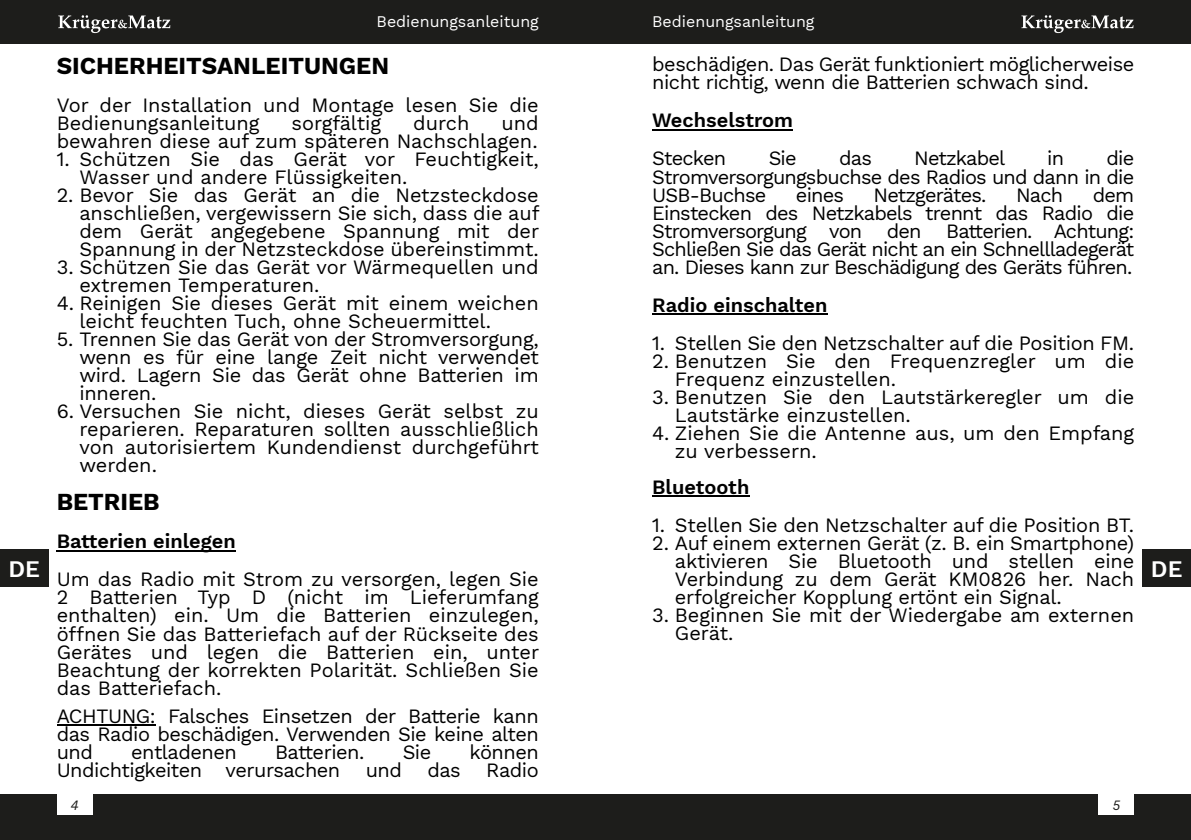
<style>
.page{position:relative;width:1191px;height:840px;background:#fff}
.page>*{position:absolute;margin:0;border:0;box-sizing:border-box;transform-origin:0 0}
.t1{font:700 24px "Work Sans";color:#000}
.t2{font:600 23.4px "Work Sans";color:#fff}
.t3{font:20px/18px "Work Sans";letter-spacing:-.005em;color:#000}
.t4{font:20px/18px "Work Sans";letter-spacing:-.025em;color:#000}
.t5{font:600 20px "Work Sans";color:#000}
.t6{font:20px "Work Sans";letter-spacing:-.04em;color:#000}
.t7{font:16px "Work Sans";color:#fff}
.t8{font:italic 14px "Work Sans";color:#1d1d1b}
</style>
<div class="page">
<div style="left:0;top:794px;width:1191px;height:45px;background:#1d1d1b"></div>
<div style="left:0;top:0;width:1191px;height:43px;background:#1d1d1b"></div>
<svg style="left:1021px;top:15px;width:112px;height:18px"></svg>
<svg style="left:58px;top:15px;width:112px;height:18px"></svg>
<div style="left:1142px;top:549px;width:49px;height:38px;background:#1d1d1b"></div>
<div style="left:0;top:549px;width:49px;height:38px;background:#1d1d1b"></div>
<div style="left:1098px;top:794px;width:36px;height:20px;background:#fff"></div>
<div style="left:57px;top:794px;width:36px;height:20px;background:#fff"></div>
<hr style="left:57px;top:550px;width:179px;height:1px;background:#000">
<hr style="left:57px;top:724px;width:98px;height:1px;background:#000">
<hr style="left:652px;top:129px;width:141px;height:1px;background:#000">
<hr style="left:652px;top:313px;width:175px;height:1px;background:#000">
<hr style="left:652px;top:495px;width:97px;height:1px;background:#000">
<p class="t7" style="left:376px;top:13px;width:164px">Bedienungsanleitung</p>
<p class="t7" style="left:652px;top:13px;width:164px">Bedienungsanleitung</p>
<p class="t4" style="left:652px;top:55px;width:483px">beschädigen. Das Gerät funktioniert möglicherweise nicht richtig, wenn die Batterien schwach sind.</p>
<p class="t5" style="left:652px;top:109px;width:142px">Wechselstrom</p>
<p class="t6" style="left:652px;top:147px;width:76px">Stecken</p>
<p class="t3" style="left:768px;top:149px;width:29px">Sie</p>
<p class="t3" style="left:839px;top:149px;width:34px">das</p>
<p class="t6" style="left:914px;top:147px;width:93px">Netzkabel</p>
<p class="t3" style="left:1047px;top:149px;width:18px">in</p>
<p class="t1" style="left:57px;top:51px;width:334px">SICHERHEITSANLEITUNGEN</p>
<p class="t3" style="left:57px;top:96px;width:483px">Vor der Installation und Montage lesen Sie die<br>Bedienungsanleitung</p>
<p class="t3" style="left:291px;top:114px;width:91px">sorgfältig</p>
<p class="t3" style="left:413px;top:114px;width:58px">durch</p>
<p class="t3" style="left:57px;top:114px;width:483px;text-align:right">und<br>bewahren diese auf zum späteren Nachschlagen.</p>
<p class="t3" style="left:79px;top:150px;width:461px;text-indent:-23px">1. Schützen Sie das Gerät vor Feuchtigkeit,<br>Wasser und andere Flüssigkeiten.</p>
<p class="t3" style="left:79px;top:186px;width:462px;text-align:justify;text-indent:-23px">2. Bevor Sie das Gerät an die Netzsteckdose anschließen, vergewissern Sie sich, dass die auf dem Gerät angegebene Spannung mit der Spannung in der Netzsteckdose übereinstimmt.</p>
<p class="t3" style="left:79px;top:258px;width:461px;text-indent:-23px">3. Schützen Sie das Gerät vor Wärmequellen und extremen Temperaturen.</p>
<p class="t3" style="left:79px;top:294px;width:461px;text-indent:-23px">4. Reinigen Sie dieses Gerät mit einem weichen leicht feuchten Tuch, ohne Scheuermittel.</p>
<p class="t3" style="left:79px;top:330px;width:461px;text-align:justify;text-indent:-23px">5. Trennen Sie das Gerät von der Stromversorgung, wenn es für eine lange Zeit nicht verwendet wird. Lagern Sie das Gerät ohne Batterien im inneren.</p>
<p class="t3" style="left:79px;top:402px;width:461px;text-align:justify;text-indent:-23px">6. Versuchen Sie nicht, dieses Gerät selbst zu reparieren. Reparaturen sollten ausschließlich von autorisiertem Kundendienst durchgeführt werden.</p>
<p class="t1" style="left:57px;top:487px;width:104px">BETRIEB</p>
<p class="t5" style="left:57px;top:529px;width:181px">Batterien einlegen</p>
<p class="t3" style="left:57px;top:570px;width:484px;text-align:justify">Um das Radio mit Strom zu versorgen, legen Sie 2 Batterien Typ D (nicht im Lieferumfang enthalten) ein. Um die Batterien einzulegen, öffnen Sie das Batteriefach auf der Rückseite des Gerätes und legen die Batterien ein, unter Beachtung der korrekten Polarität. Schließen Sie das Batteriefach.</p>
<p class="t3" style="left:57px;top:706px;width:483px;text-align:justify">ACHTUNG: Falsches Einsetzen der Batterie kann das Radio beschädigen. Verwenden Sie keine alten und</p>
<p class="t3" style="left:652px;top:149px;width:483px;text-align:justify;text-indent:454px">die Stromversorgungsbuchse des Radios und dann in die USB-Buchse</p>
<p class="t3" style="left:652px;top:185px;width:483px;text-align:justify;text-indent:440px">dem Einstecken des Netzkabels trennt das Radio die Stromversorgung von den Batterien. Achtung:<br>Schließen Sie das Gerät nicht an ein Schnellladegerät an. Dieses kann zur Beschädigung des Geräts führen.</p>
<p class="t5" style="left:652px;top:293px;width:177px">Radio einschalten</p>
<p class="t3" style="left:652px;top:333px;width:483px">1. Stellen Sie den Netzschalter auf die Position FM.</p>
<p class="t3" style="left:675px;top:351px;width:461px;text-indent:-23px">2. Benutzen Sie den Frequenzregler um die<br>Frequenz einzustellen.</p>
<p class="t3" style="left:675px;top:387px;width:461px;text-indent:-23px">3. Benutzen Sie den Lautstärkeregler um die<br>Lautstärke einzustellen.</p>
<p class="t3" style="left:675px;top:423px;width:461px;text-indent:-23px">4. Ziehen Sie die Antenne aus, um den Empfang zu verbessern.</p>
<p class="t5" style="left:652px;top:475px;width:99px">Bluetooth</p>
<p class="t3" style="left:652px;top:515px;width:483px">1. Stellen Sie den Netzschalter auf die Position BT.</p>
<p class="t3" style="left:675px;top:533px;width:461px;text-align:justify;text-indent:-23px">2. Auf einem externen Gerät (z. B. ein Smartphone) aktivieren Sie Bluetooth und stellen eine Verbindung zu dem Gerät KM0826 her. Nach erfolgreicher Kopplung ertönt ein Signal.</p>
<p class="t3" style="left:675px;top:605px;width:461px;text-indent:-23px">3. Beginnen Sie mit der Wiedergabe am externen<br>Gerät.</p>
<p class="t3" style="left:796px;top:185px;width:50px">eines</p>
<p class="t6" style="left:873px;top:183px;width:114px">Netzgerätes.</p>
<p class="t3" style="left:1016px;top:185px;width:49px">Nach</p>
<p class="t2" style="left:8px;top:554px;width:33px">DE</p>
<p class="t2" style="left:1150px;top:554px;width:33px">DE</p>
<p class="t4" style="left:131px;top:742px;width:107px">entladenen</p>
<p class="t4" style="left:275px;top:742px;width:91px">Batterien.</p>
<p class="t3" style="left:403px;top:742px;width:30px">Sie</p>
<p class="t3" style="left:469px;top:742px;width:71px">können</p>
<p class="t4" style="left:57px;top:760px;width:285px">Undichtigkeiten verursachen</p>
<p class="t3" style="left:366px;top:760px;width:38px">und</p>
<p class="t3" style="left:427px;top:760px;width:35px">das</p>
<p class="t3" style="left:486px;top:760px;width:54px">Radio</p>
<p class="t8" style="left:71px;top:796px;width:9px">4</p>
<p class="t8" style="left:1112px;top:796px;width:9px">5</p>
</div>
